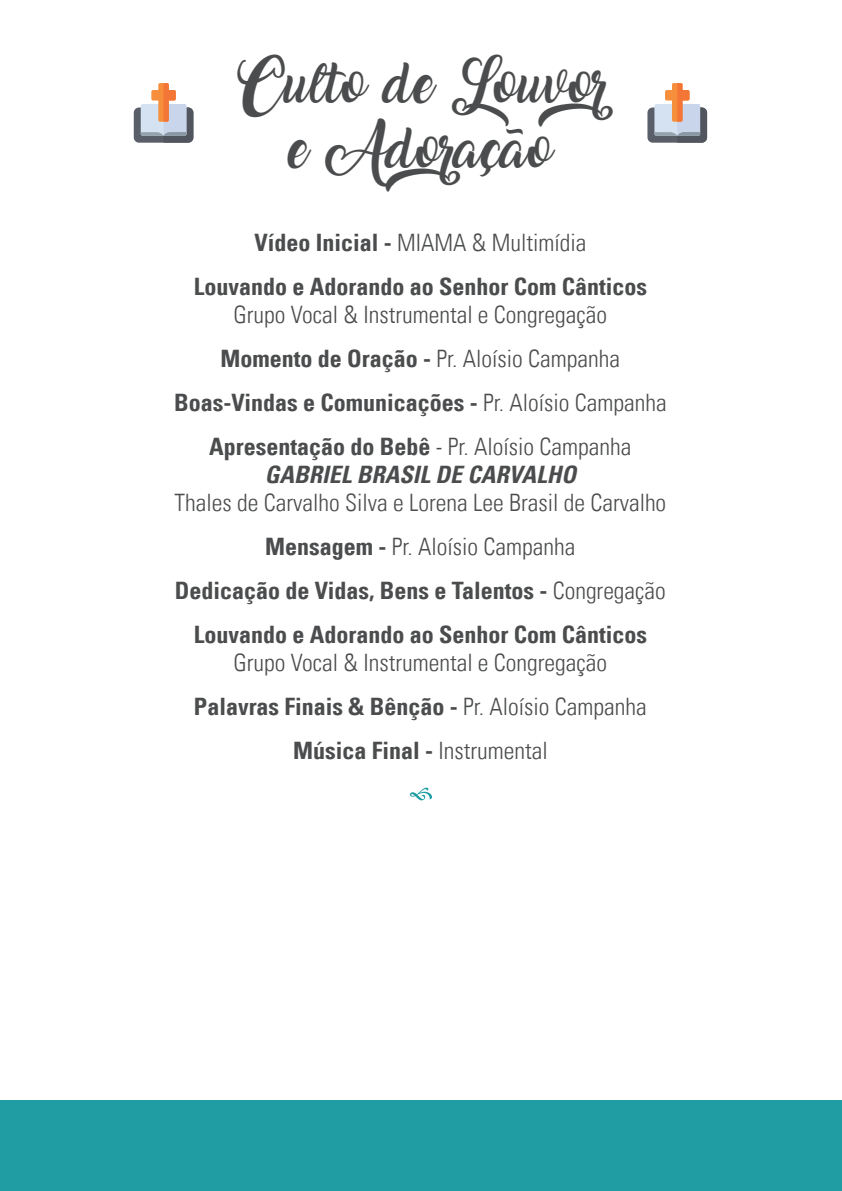
<style>
.page{position:relative;width:842px;height:1191px;background:#fff}
.page>*{position:absolute;margin:0;border:0;box-sizing:border-box;transform-origin:0 0}
.t1{font:36px "Amarillo";color:#4b4c4d}
.t2{font:300 condensed 24px "Univers LT";color:#4b4c4d}
.t3{font:700 condensed 24px "Univers LT";color:#4b4c4d}
.t4{font:italic 700 condensed 24px "Univers LT";color:#4b4c4d}
.s1{font-weight:700}
.s2{font-weight:300}
</style>
<div class="page">
<div style="left:0;top:1100px;width:842px;height:91px;background:#1f9da3"></div>
<div style="left:134px;top:107px;width:59px;height:36px;background:#595e68;border-radius:5px"></div>
<svg style="left:141px;top:83px;width:52px;height:60px"></svg>
<div style="left:647px;top:107px;width:60px;height:36px;background:#595e68;border-radius:5px"></div>
<svg style="left:654px;top:83px;width:53px;height:60px"></svg>
<svg style="left:410px;top:787px;width:22px;height:13px"></svg>
<p class="t1" style="left:235px;top:69px;width:434px">Culto de Louvor</p>
<p class="t1" style="left:288px;top:134px;width:266px">e Adoração</p>
<p class="t2" style="left:254px;top:228px;width:333px"><span class="s1">Vídeo Inicial -</span> MIAMA &amp; Multimídia</p>
<p class="t3" style="left:194px;top:271px;width:455px">Louvando e Adorando ao Senhor Com Cânticos</p>
<p class="t2" style="left:234px;top:300px;width:375px">Grupo Vocal &amp; Instrumental e Congregação</p>
<p class="t2" style="left:221px;top:344px;width:401px"><span class="s1">Momento de Oração -</span> Pr. Aloísio Campanha</p>
<p class="t3" style="left:174px;top:387px;width:494px">Boas-Vindas e Comunicações - <span class="s2">Pr. Aloísio Campanha</span></p>
<p class="t2" style="left:209px;top:432px;width:424px"><span class="s1">Apresentação do Bebê</span> - Pr. Aloísio Campanha</p>
<p class="t4" style="left:265px;top:459px;width:313px">GABRIEL BRASIL DE CARVALHO</p>
<p class="t2" style="left:175px;top:488px;width:493px">Thales de Carvalho Silva e Lorena Lee Brasil de Carvalho</p>
<p class="t2" style="left:265px;top:532px;width:312px"><span class="s1">Mensagem -</span> Pr. Aloísio Campanha</p>
<p class="t3" style="left:175px;top:575px;width:492px">Dedicação de Vidas, Bens e Talentos - <span class="s2">Congregação</span></p>
<p class="t3" style="left:194px;top:619px;width:455px">Louvando e Adorando ao Senhor Com Cânticos</p>
<p class="t2" style="left:234px;top:648px;width:375px">Grupo Vocal &amp; Instrumental e Congregação</p>
<p class="t3" style="left:194px;top:691px;width:454px">Palavras Finais &amp; Bênção - <span class="s2">Pr. Aloísio Campanha</span></p>
<p class="t3" style="left:293px;top:735px;width:256px">Música Final - <span class="s2">Instrumental</span></p>
</div>
